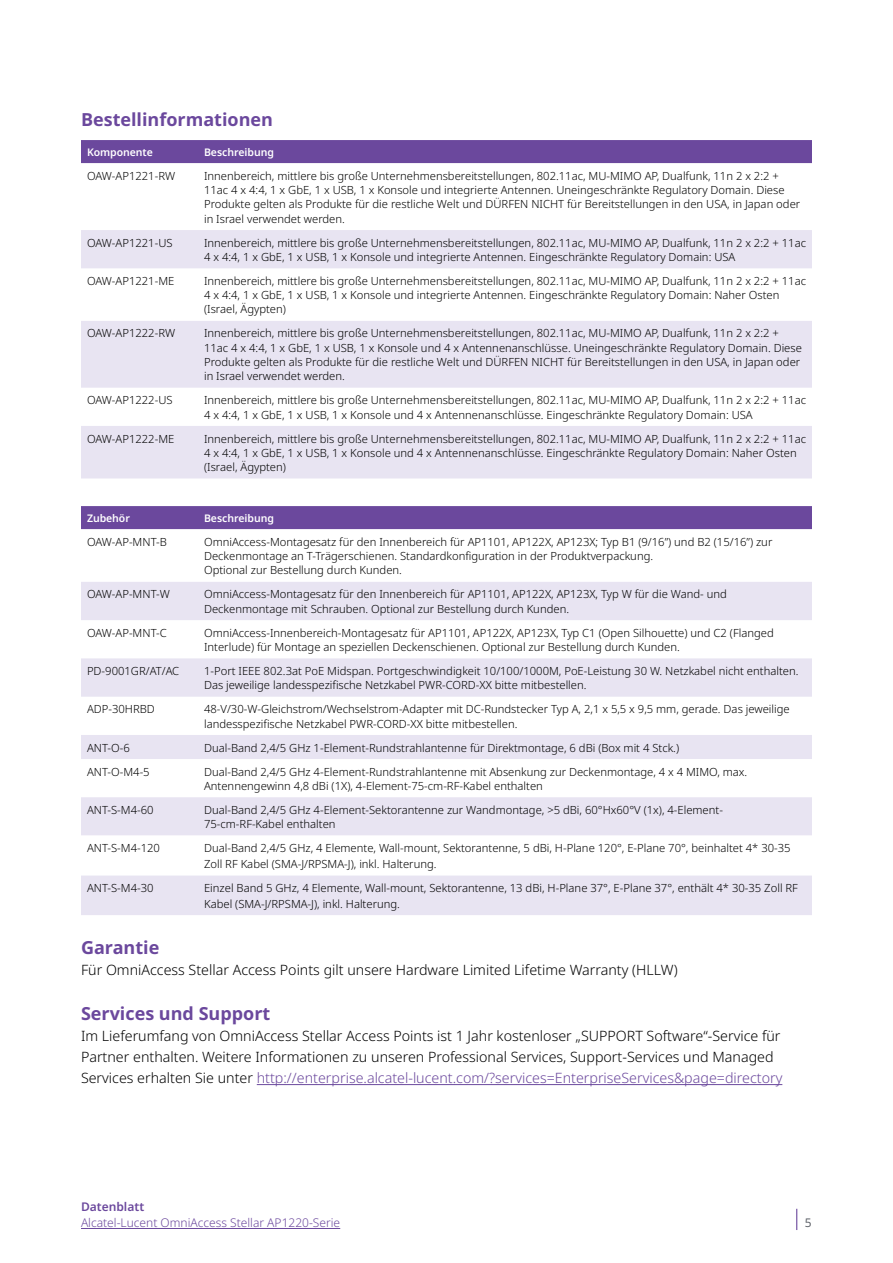
<style>
.page{position:relative;width:893px;height:1263px;background:#fff}
.page>*{position:absolute;margin:0;border:0;box-sizing:border-box;transform-origin:0 0}
.t1{font:700 18px "Noto Sans";color:#6b489d}
.t2{font:300 14.25px/21px "Noto Sans";color:#000}
.t3{font:300 12px "Noto Sans";color:#6b489d}
.t4{font:600 12px "Noto Sans";color:#6b489d}
.t5{font:12px "Noto Sans";color:#5f636a}
.t6{font:300 11.25px/14.2px "Noto Sans";color:#000}
.t7{font:600 10.5px "Noto Sans";letter-spacing:-.005em;color:#fff}
.s1{color:#6b489d}
</style>
<div class="page">
<svg style="left:796px;top:1209px;width:1px;height:21px"></svg>
<hr style="left:81px;top:1228px;width:259px;height:1px;background:#6b489d">
<hr style="left:257px;top:1084px;width:525px;height:1px;background:#6b489d">
<div style="left:81px;top:140px;width:731px;height:23px;background:#6b489d"></div>
<svg style="left:81px;top:230px;width:731px;height:248px;fill:#e8e4f2"></svg>
<div style="left:81px;top:506px;width:731px;height:23px;background:#6b489d"></div>
<svg style="left:81px;top:582px;width:731px;height:333px;fill:#e8e4f2"></svg>
<svg style="left:81px;top:835px;width:731px;height:40px"></svg>
<h1 class="t1" style="left:81px;top:106px;width:193px">Bestellinformationen</h1>
<p class="t7" style="left:87px;top:145px;width:67px">Komponente</p>
<p class="t7" style="left:204px;top:145px;width:71px">Beschreibung</p>
<p class="t6" style="left:87px;top:169px;width:90px">OAW-AP1221-RW</p>
<p class="t6" style="left:204px;top:169px;width:598px">Innenbereich, mittlere bis große Unternehmensbereitstellungen, 802.11ac, MU-MIMO AP, Dualfunk, 11n 2 x 2:2 + 11ac 4 x 4:4, 1 x GbE, 1 x USB, 1 x Konsole und integrierte Antennen. Uneingeschränkte Regulatory Domain. Diese Produkte gelten als Produkte für die restliche Welt und DÜRFEN NICHT für Bereitstellungen in den USA, in Japan oder in Israel verwendet werden.</p>
<p class="t6" style="left:87px;top:236px;width:87px">OAW-AP1221-US</p>
<p class="t6" style="left:204px;top:236px;width:603px">Innenbereich, mittlere bis große Unternehmensbereitstellungen, 802.11ac, MU-MIMO AP, Dualfunk, 11n 2 x 2:2 + 11ac<br>4 x 4:4, 1 x GbE, 1 x USB, 1 x Konsole und integrierte Antennen. Eingeschränkte Regulatory Domain: USA</p>
<p class="t6" style="left:87px;top:274px;width:89px">OAW-AP1221-ME</p>
<p class="t6" style="left:204px;top:274px;width:603px">Innenbereich, mittlere bis große Unternehmensbereitstellungen, 802.11ac, MU-MIMO AP, Dualfunk, 11n 2 x 2:2 + 11ac<br>4 x 4:4, 1 x GbE, 1 x USB, 1 x Konsole und integrierte Antennen. Eingeschränkte Regulatory Domain: Naher Osten (Israel, Ägypten)</p>
<p class="t6" style="left:87px;top:326px;width:90px">OAW-AP1222-RW</p>
<p class="t6" style="left:204px;top:326px;width:599px">Innenbereich, mittlere bis große Unternehmensbereitstellungen, 802.11ac, MU-MIMO AP, Dualfunk, 11n 2 x 2:2 + 11ac 4 x 4:4, 1 x GbE, 1 x USB, 1 x Konsole und 4 x Antennenanschlüsse. Uneingeschränkte Regulatory Domain. Diese Produkte gelten als Produkte für die restliche Welt und DÜRFEN NICHT für Bereitstellungen in den USA, in Japan oder in Israel verwendet werden.</p>
<p class="t6" style="left:87px;top:393px;width:87px">OAW-AP1222-US</p>
<p class="t6" style="left:204px;top:393px;width:603px">Innenbereich, mittlere bis große Unternehmensbereitstellungen, 802.11ac, MU-MIMO AP, Dualfunk, 11n 2 x 2:2 + 11ac<br>4 x 4:4, 1 x GbE, 1 x USB, 1 x Konsole und 4 x Antennenanschlüsse. Eingeschränkte Regulatory Domain: USA</p>
<p class="t6" style="left:87px;top:432px;width:89px">OAW-AP1222-ME</p>
<p class="t6" style="left:204px;top:432px;width:603px">Innenbereich, mittlere bis große Unternehmensbereitstellungen, 802.11ac, MU-MIMO AP, Dualfunk, 11n 2 x 2:2 + 11ac<br>4 x 4:4, 1 x GbE, 1 x USB, 1 x Konsole und 4 x Antennenanschlüsse. Eingeschränkte Regulatory Domain: Naher Osten (Israel, Ägypten)</p>
<p class="t7" style="left:87px;top:511px;width:44px">Zubehör</p>
<p class="t7" style="left:204px;top:511px;width:71px">Beschreibung</p>
<p class="t6" style="left:87px;top:535px;width:81px">OAW-AP-MNT-B</p>
<p class="t6" style="left:204px;top:535px;width:570px">OmniAccess-Montagesatz für den Innenbereich für AP1101, AP122X, AP123X; Typ B1 (9/16”) und B2 (15/16”) zur<br>Deckenmontage an T-Trägerschienen. Standardkonfiguration in der Produktverpackung.<br>Optional zur Bestellung durch Kunden.</p>
<p class="t6" style="left:87px;top:587px;width:84px">OAW-AP-MNT-W</p>
<p class="t6" style="left:204px;top:587px;width:524px">OmniAccess-Montagesatz für den Innenbereich für AP1101, AP122X, AP123X, Typ W für die Wand- und<br>Deckenmontage mit Schrauben. Optional zur Bestellung durch Kunden.</p>
<p class="t6" style="left:87px;top:626px;width:81px">OAW-AP-MNT-C</p>
<p class="t6" style="left:204px;top:626px;width:571px">OmniAccess-Innenbereich-Montagesatz für AP1101, AP122X, AP123X, Typ C1 (Open Silhouette) und C2 (Flanged<br>Interlude) für Montage an speziellen Deckenschienen. Optional zur Bestellung durch Kunden.</p>
<p class="t6" style="left:87px;top:664px;width:94px">PD-9001GR/AT/AC</p>
<p class="t6" style="left:204px;top:664px;width:596px">1-Port IEEE 802.3at PoE Midspan. Portgeschwindigkeit 10/100/1000M, PoE-Leistung 30 W. Netzkabel nicht enthalten.<br>Das jeweilige landesspezifische Netzkabel PWR-CORD-XX bitte mitbestellen.</p>
<p class="t6" style="left:87px;top:702px;width:69px">ADP-30HRBD</p>
<p class="t6" style="left:204px;top:702px;width:587px">48-V/30-W-Gleichstrom/Wechselstrom-Adapter mit DC-Rundstecker Typ A, 2,1 x 5,5 x 9,5 mm, gerade. Das jeweilige landesspezifische Netzkabel PWR-CORD-XX bitte mitbestellen.</p>
<p class="t6" style="left:87px;top:741px;width:44px">ANT-O-6</p>
<p class="t6" style="left:204px;top:741px;width:477px">Dual-Band 2,4/5 GHz 1-Element-Rundstrahlantenne für Direktmontage, 6 dBi (Box mit 4 Stck.)</p>
<p class="t6" style="left:87px;top:765px;width:64px">ANT-O-M4-5</p>
<p class="t6" style="left:204px;top:765px;width:545px">Dual-Band 2,4/5 GHz 4-Element-Rundstrahlantenne mit Absenkung zur Deckenmontage, 4 x 4 MIMO, max.<br>Antennengewinn 4,8 dBi (1X), 4-Element-75-cm-RF-Kabel enthalten</p>
<p class="t6" style="left:87px;top:803px;width:68px">ANT-S-M4-60</p>
<p class="t6" style="left:204px;top:803px;width:520px">Dual-Band 2,4/5 GHz 4-Element-Sektorantenne zur Wandmontage, &gt;5 dBi, 60°Hx60°V (1x), 4-Element-<br>75-cm-RF-Kabel enthalten</p>
<p class="t6" style="left:87px;top:841px;width:75px">ANT-S-M4-120</p>
<p class="t6" style="left:204px;top:840px;width:588px;line-height:15.8px">Dual-Band 2,4/5 GHz, 4 Elemente, Wall-mount, Sektorantenne, 5 dBi, H-Plane 120°, E-Plane 70°, beinhaltet 4* 30-35<br>Zoll RF Kabel (SMA-J/RPSMA-J), inkl. Halterung.</p>
<p class="t6" style="left:87px;top:881px;width:68px">ANT-S-M4-30</p>
<p class="t6" style="left:204px;top:880px;width:595px;line-height:15.8px">Einzel Band 5 GHz, 4 Elemente, Wall-mount, Sektorantenne, 13 dBi, H-Plane 37°, E-Plane 37°, enthält 4* 30-35 Zoll RF<br>Kabel (SMA-J/RPSMA-J), inkl. Halterung.</p>
<h1 class="t1" style="left:81px;top:935px;width:80px">Garantie</h1>
<p class="t2" style="left:81px;top:960px;width:598px">Für OmniAccess Stellar Access Points gilt unsere Hardware Limited Lifetime Warranty (HLLW)</p>
<h1 class="t1" style="left:81px;top:1001px;width:191px">Services und Support</h1>
<p class="t2" style="left:81px;top:1026px;width:703px">Im Lieferumfang von OmniAccess Stellar Access Points ist 1 Jahr kostenloser „SUPPORT Software“-Service für<br>Partner enthalten. Weitere Informationen zu unseren Professional Services, Support-Services und Managed<br>Services erhalten Sie unter <span class="s1">http://enterprise.alcatel-lucent.com/?services=EnterpriseServices&amp;page=directory</span></p>
<p class="t4" style="left:81px;top:1198px;width:65px">Datenblatt</p>
<p class="t3" style="left:81px;top:1214px;width:261px">Alcatel-Lucent OmniAccess Stellar AP1220-Serie</p>
<p class="t5" style="left:805px;top:1214px;width:8px">5</p>
</div>
